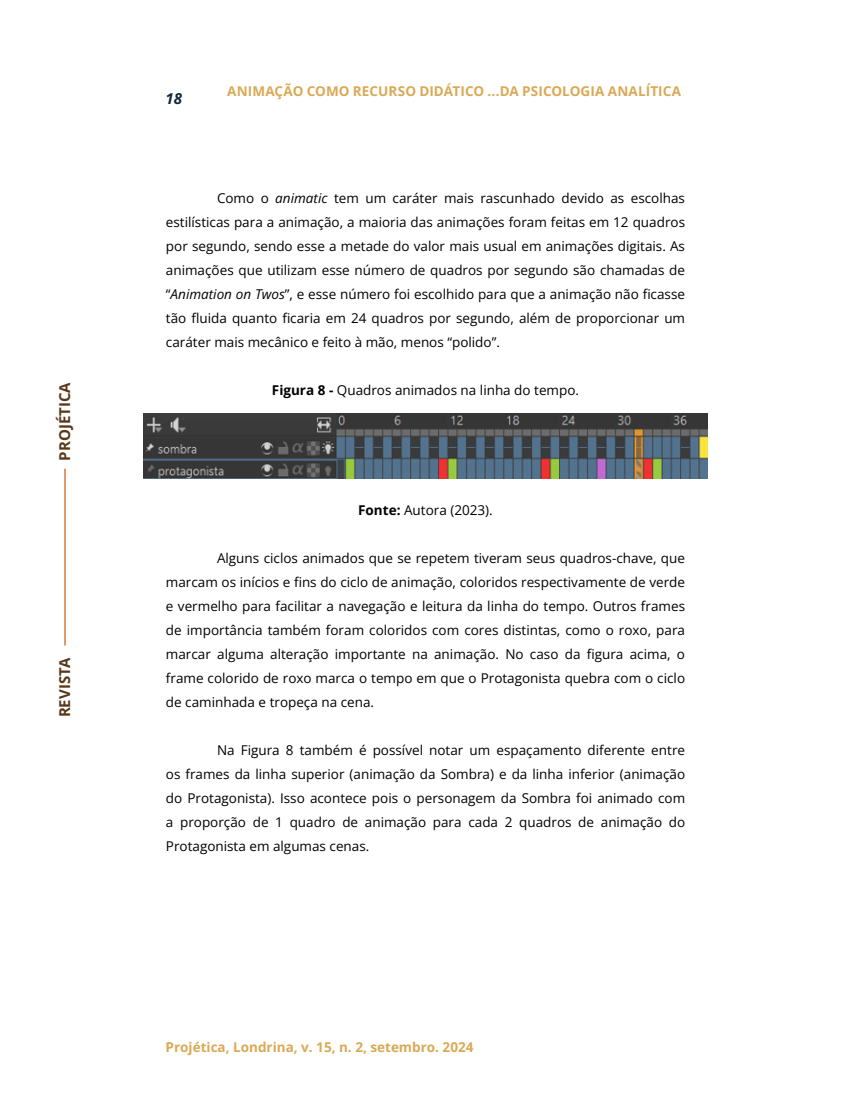
<style>
.page{position:relative;width:851px;height:1106px;background:#fff}
.page>*{position:absolute;margin:0;border:0;box-sizing:border-box;transform-origin:0 0}
.t1{font:700 15px "Open Sans";color:#593819}
.t2{font:italic 700 15px "Open Sans";color:#13263d}
.t3{font:13.5px/24px "Open Sans";color:#000;text-align:justify}
.t4{font:700 13.5px "Open Sans";color:#daa955}
.s1{font-style:italic}
.s2{font-weight:700}
</style>
<div class="page">
<hr style="left:64px;top:468px;width:2px;height:177px;background:#ce560c">
<img style="left:144px;top:413px;width:563px;height:65px">
<p class="t1" style="left:54px;top:460px;width:80px;rotate:-90deg">PROJÉTICA</p>
<p class="t1" style="left:54px;top:717px;width:62px;rotate:-90deg">REVISTA</p>
<p class="t2" style="left:166px;top:88px;width:18px">18</p>
<p class="t4" style="left:227px;top:82px;width:455px">ANIMAÇÃO COMO RECURSO DIDÁTICO ...DA PSICOLOGIA ANALÍTICA</p>
<p class="t3" style="left:166px;top:185px;width:520px;text-indent:51px">Como o <span class="s1">animatic</span> tem um caráter mais rascunhado devido as escolhas estilísticas para a animação, a maioria das animações foram feitas em 12 quadros por segundo, sendo esse a metade do valor mais usual em animações digitais. As animações que utilizam esse número de quadros por segundo são chamadas de “<span class="s1">Animation on Twos</span>”, e esse número foi escolhido para que a animação não ficasse tão fluida quanto ficaria em 24 quadros por segundo, além de proporcionar um caráter mais mecânico e feito à mão, menos “polido”.</p>
<p class="t3" style="left:272px;top:377px;width:308px"><span class="s2">Figura 8 -</span> Quadros animados na linha do tempo.</p>
<p class="t3" style="left:358px;top:497px;width:136px"><span class="s2">Fonte:</span> Autora (2023).</p>
<p class="t3" style="left:166px;top:545px;width:520px;text-indent:51px">Alguns ciclos animados que se repetem tiveram seus quadros-chave, que marcam os inícios e fins do ciclo de animação, coloridos respectivamente de verde e vermelho para facilitar a navegação e leitura da linha do tempo. Outros frames de importância também foram coloridos com cores distintas, como o roxo, para marcar alguma alteração importante na animação. No caso da figura acima, o frame colorido de roxo marca o tempo em que o Protagonista quebra com o ciclo de caminhada e tropeça na cena.</p>
<p class="t3" style="left:166px;top:737px;width:520px;text-indent:51px">Na Figura 8 também é possível notar um espaçamento diferente entre os frames da linha superior (animação da Sombra) e da linha inferior (animação do Protagonista). Isso acontece pois o personagem da Sombra foi animado com a proporção de 1 quadro de animação para cada 2 quadros de animação do Protagonista em algumas cenas.</p>
<p class="t4" style="left:166px;top:1037px;width:309px">Projética, Londrina, v. 15, n. 2, setembro. 2024</p>
</div>
